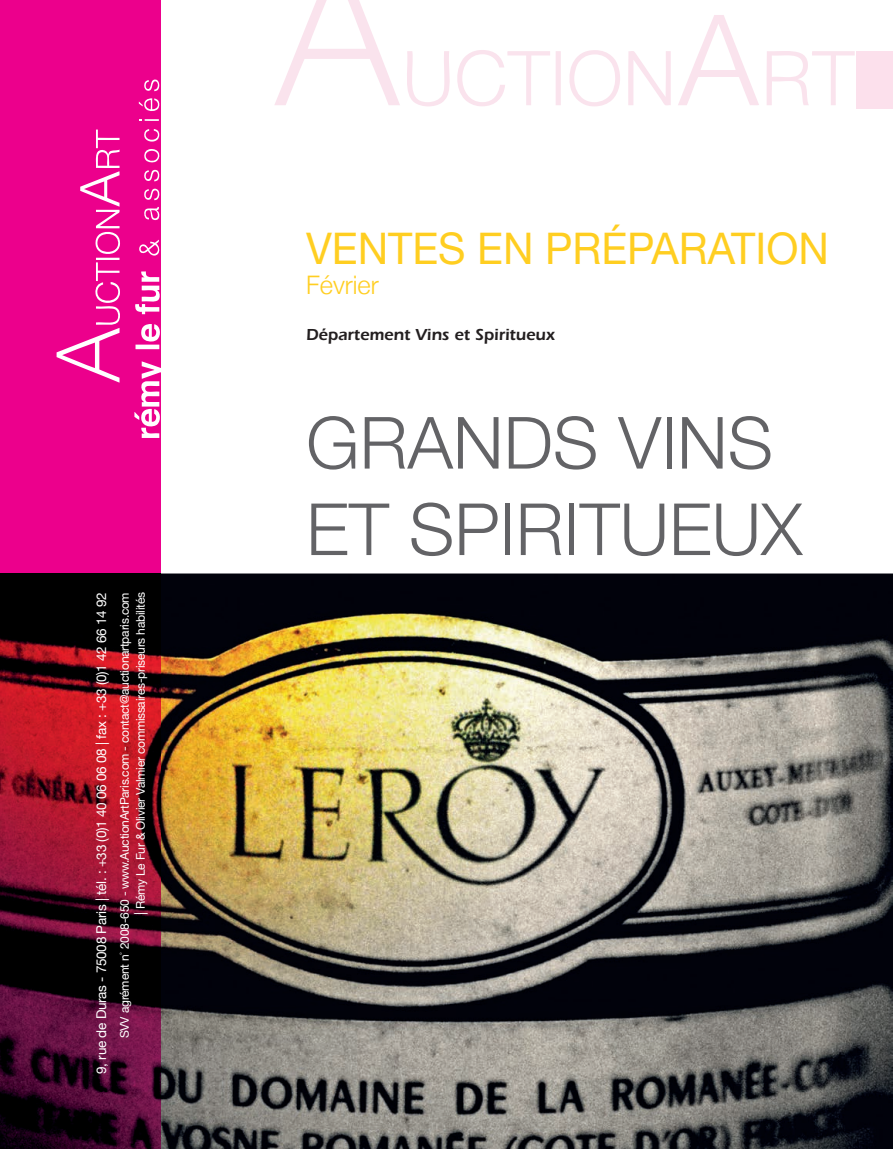
<style>
.page{position:relative;width:893px;height:1149px;background:#fff}
.page>*{position:absolute;margin:0;border:0;box-sizing:border-box;transform-origin:0 0}
.t1{font:300 72px/86.4px "Helvetica Neue";color:#636366}
.t2{font:43.5px "Helvetica Neue";color:#ffce21}
.t3{font:300 25.5px "Helvetica Neue";color:#ffce21}
.t4{font:600 16.5px "ITC Eras Std";color:#231f20}
.t5{font:13.5px "Helvetica Neue";letter-spacing:-.02em;color:#fff}
.t6{font:12px/16.2px "Helvetica Neue";letter-spacing:-.02em;color:#fff;text-align:right}
.s1{font-size:13.5px}
</style>
<div class="page">
<img style="left:161px;top:573px;width:732px;height:575px">
<svg style="left:678px;top:15px;width:81px;height:90px"></svg>
<svg style="left:569px;top:50px;width:51px;height:56px"></svg>
<svg style="left:274px;top:0;width:276px;height:106px"></svg>
<svg style="left:556px;top:51px;width:5px;height:54px"></svg>
<svg style="left:628px;top:51px;width:43px;height:54px"></svg>
<svg style="left:766px;top:51px;width:89px;height:54px"></svg>
<div style="left:856px;top:51px;width:37px;height:57px;background:#fce0ec"></div>
<div style="left:0;top:0;width:161px;height:573px;background:#ec008c"></div>
<img style="left:0;top:573px;width:161px;height:575px">
<svg style="left:136px;top:324px;width:24px;height:25px"></svg>
<svg style="left:134px;top:361px;width:27px;height:77px"></svg>
<svg style="left:135px;top:271px;width:25px;height:43px"></svg>
<svg style="left:139px;top:239px;width:21px;height:17px"></svg>
<svg style="left:144px;top:207px;width:16px;height:13px"></svg>
<svg style="left:144px;top:188px;width:16px;height:12px"></svg>
<svg style="left:144px;top:169px;width:16px;height:13px"></svg>
<svg style="left:144px;top:149px;width:16px;height:14px"></svg>
<svg style="left:144px;top:129px;width:16px;height:13px"></svg>
<svg style="left:139px;top:98px;width:21px;height:13px"></svg>
<svg style="left:144px;top:79px;width:16px;height:13px"></svg>
<svg style="left:139px;top:119px;width:20px;height:2px"></svg>
<svg style="left:57px;top:129px;width:63px;height:253px"></svg>
<p class="t5" style="left:93px;top:1073px;width:483px;rotate:-90deg">9, rue de Duras - 75008 Paris | tél. : +33 (0)1 40 06 06 08 | fax : +33 (0)1 42 66 14 92</p>
<p class="t6" style="left:116px;top:1037px;width:447px;rotate:-90deg">SVV agrément n<sup>°</sup> 2008-650 - www.AuctionArtParis.com - contact@auctionartparis.com <span class="s1">|</span> Rémy Le Fur &amp; Olivier Valmier commissaires-priseurs habilités</p>
<h2 class="t2" style="left:306px;top:222px;width:524px">VENTES EN PRÉPARATION</h2>
<h3 class="t3" style="left:306px;top:270px;width:74px">Février</h3>
<h3 class="t4" style="left:306px;top:324px;width:250px">Département Vins et Spiritueux</h3>
<h1 class="t1" style="left:306px;top:398px;width:498px">GRANDS VINS<br>ET SPIRITUEUX</h1>
</div>
